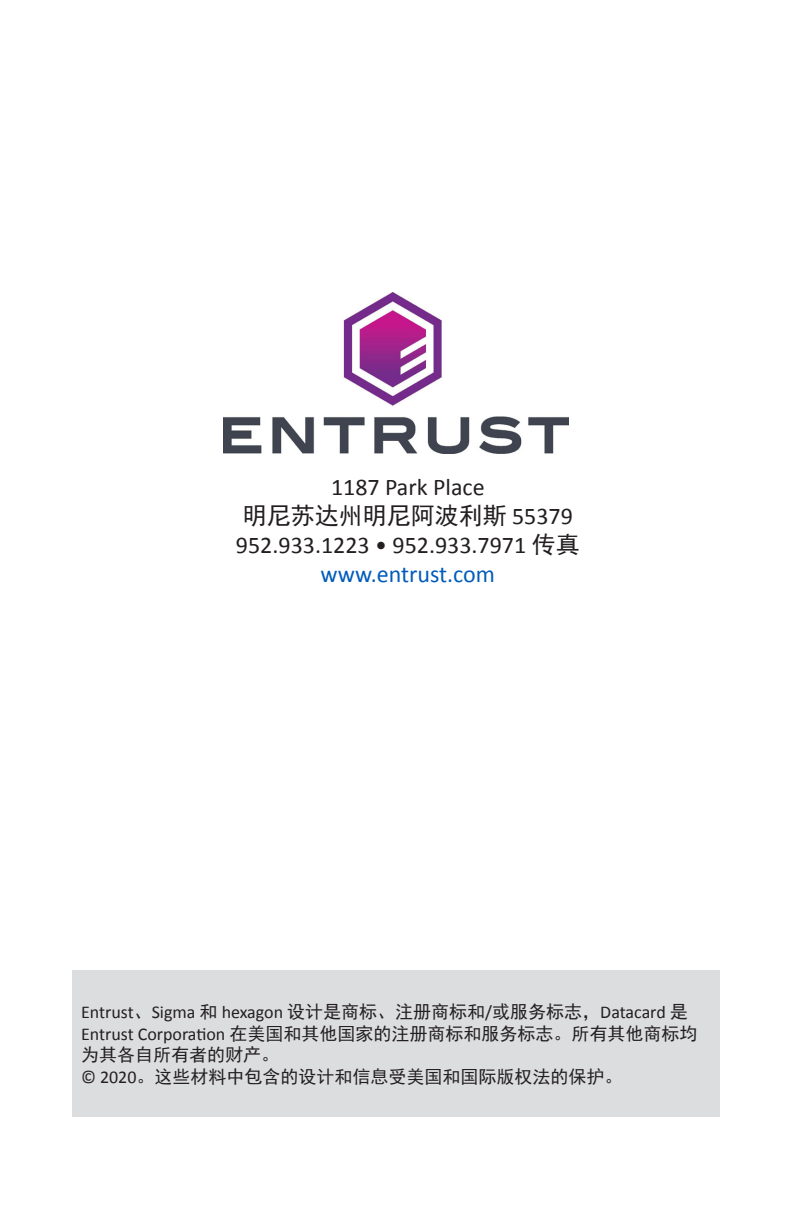
<style>
.page{position:relative;width:792px;height:1224px;background:#fff}
.page>*{position:absolute;margin:0;border:0;box-sizing:border-box;transform-origin:0 0}
.t1{font:24px/28.8px "Calibri";color:#231f20;text-align:center}
.t2{font:24px "Sim Hei";color:#231f20}
.t3{font:18px/21.6px "Sim Hei";color:#231f20}
.t4{font:18px "Calibri";color:#231f20}
.s1{font-family:"Calibri"}
.s2{font-family:"Sim Hei"}
.s3{color:#005bbb}
</style>
<div class="page">
<img style="left:223px;top:293px;width:346px;height:160px">
<div style="left:72px;top:971px;width:648px;height:146px;background:#dcdddf"></div>
<h1 class="t1" style="left:331px;top:473px;width:155px">1187 Park Place</h1>
<h1 class="t2" style="left:243px;top:503px;width:332px">明尼苏达州明尼阿波利斯 <span class="s1">55379</span></h1>
<h1 class="t1" style="left:236px;top:531px;width:345px">952.933.1223 • 952.933.7971 <span class="s2">传真</span><span class="s3">www.entrust.com</span></h1>
<p class="t4" style="left:81px;top:1001px;width:608px">Entrust<span class="s2">、</span>Sigma <span class="s2">和</span> hexagon <span class="s2">设计是商标、注册商标和</span>/<span class="s2">或服务标志，</span>Datacard <span class="s2">是</span></p>
<p class="t3" style="left:81px;top:1022px;width:618px"><span class="s1">Entrust Corporation</span> 在美国和其他国家的注册商标和服务标志。所有其他商标均为其各自所有者的财产。<br><span class="s1">© 2020</span>。这些材料中包含的设计和信息受美国和国际版权法的保护。</p>
</div>
